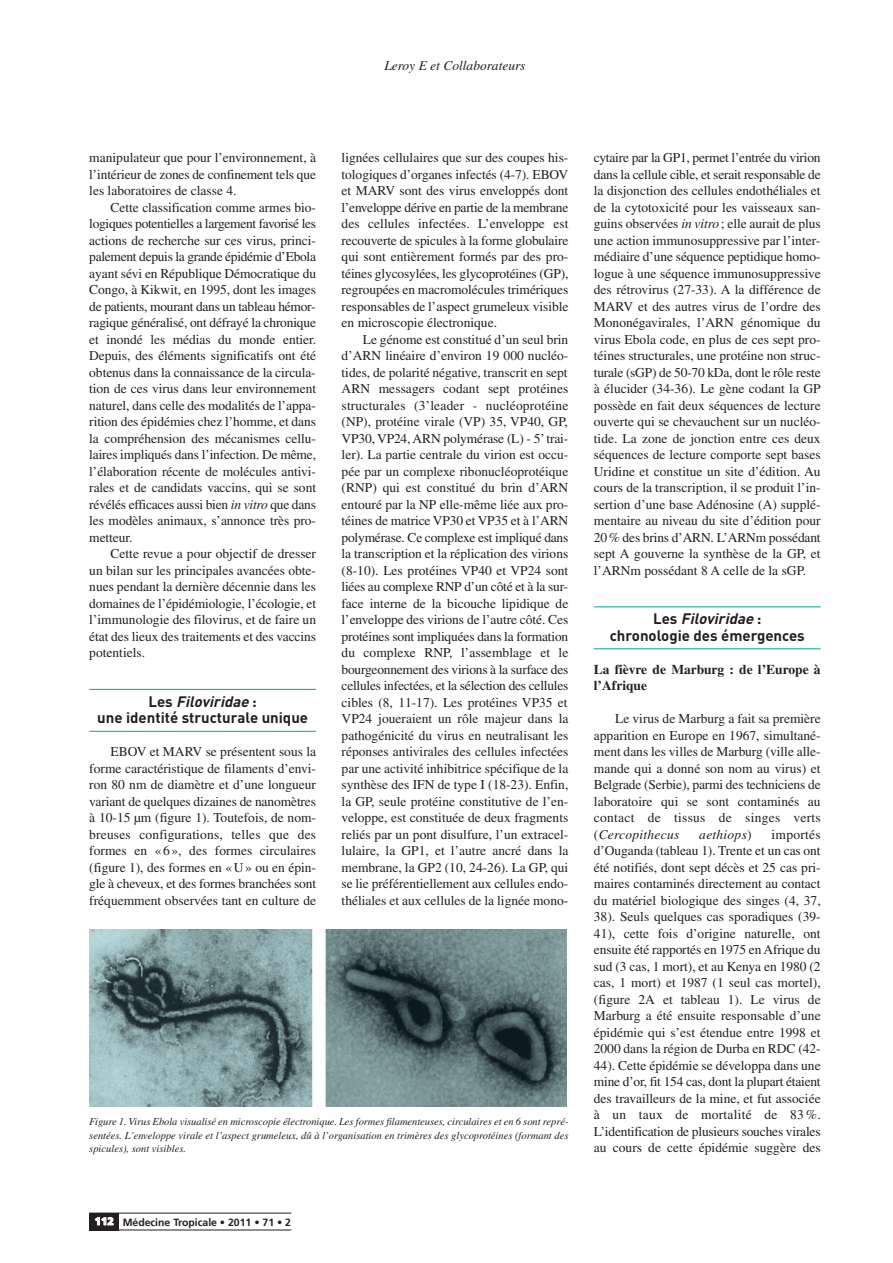
<style>
.page{position:relative;width:893px;height:1263px;background:#fff}
.page>*{position:absolute;margin:0;border:0;box-sizing:border-box;transform-origin:0 0}
.t1{font:700 15px/16.5px "DIN";color:#231f20;text-align:center}
.t2{font:13.5px/16.5px "Times";color:#231f20;text-align:justify}
.t3{font:700 13.5px/16.5px "Times";color:#231f20}
.t4{font:italic 13.5px "Times";color:#231f20}
.t5{font:italic 13.5px "Times";letter-spacing:.02em;color:#231f20}
.t6{font:italic 10.5px/13.5px "Times";color:#231f20;text-align:justify}
.t7{font:700 10.5px "Frutiger";color:#231f20}
.s1{font-style:italic}
.s2{font-weight:900;color:#fff}
.s3{font-style:normal}
</style>
<div class="page">
<hr style="left:89px;top:1213px;width:202px;height:1px;background:#231f20">
<hr style="left:89px;top:1229px;width:202px;height:1px;background:#231f20">
<div style="left:89px;top:1213px;width:30px;height:17px;background:#231f20"></div>
<hr style="left:89px;top:689px;width:227px;height:1px;background:#00a895">
<hr style="left:89px;top:731px;width:227px;height:1px;background:#00a895">
<hr style="left:594px;top:606px;width:227px;height:1px;background:#00a895">
<hr style="left:594px;top:648px;width:227px;height:1px;background:#00a895">
<img style="left:90px;top:930px;width:476px;height:176px">
<p class="t4" style="left:384px;top:61px;width:143px">Leroy E et Collaborateurs</p>
<p class="t2" style="left:89px;top:151px;width:228px">manipulateur que pour l’environnement, à l’intérieur de zones de confinement tels que les laboratoires de classe 4.</p>
<p class="t2" style="left:89px;top:200px;width:228px;text-indent:21px">Cette classification comme armes bio&shy;logiques potentielles a largement favorisé les actions de recherche sur ces virus, princi&shy;palement depuis la grande épidémie d’Ebola ayant sévi en République Démocratique du Congo, à Kikwit, en 1995, dont les images de patients, mourant dans un tableau hémor&shy;ragique généralisé, ont défrayé la chronique et inondé les médias du monde entier.<br>Depuis, des éléments significatifs ont été obtenus dans la connaissance de la circula&shy;tion de ces virus dans leur environnement naturel, dans celle des modalités de l’appa&shy;rition des épidémies chez l’homme, et dans la compréhension des mécanismes cellu&shy;laires impliqués dans l’infection. De même, l’élaboration récente de molécules antivi&shy;rales et de candidats vaccins, qui se sont révélés efficaces aussi bien <span class="s1">in vitro</span> que dans les modèles animaux, s’annonce très pro&shy;metteur.</p>
<p class="t2" style="left:89px;top:547px;width:228px;text-indent:21px">Cette revue a pour objectif de dresser un bilan sur les principales avancées obte&shy;nues pendant la dernière décennie dans les domaines de l’épidémiologie, l’écologie, et l’immunologie des filovirus, et de faire un état des lieux des traitements et des vaccins potentiels.</p>
<p class="t1" style="left:97px;top:693px;width:212px">L e s <span class="s1">Filoviridae</span> :<br>une identité structurale unique</p>
<p class="t2" style="left:89px;top:745px;width:228px;text-indent:21px">EBOV et MARV se présentent sous la forme caractéristique de filaments d’envi&shy;ron 80 nm de diamètre et d’une longueur variant de quelques dizaines de nanomètres à 10-15 µm (figure 1). Toutefois, de nom&shy;breuses configurations, telles que des formes en «6», des formes circulaires (figure 1), des formes en «U» ou en épin&shy;gle à cheveux, et des formes branchées sont fréquemment observées tant en culture de</p>
<p class="t2" style="left:342px;top:151px;width:228px">lignées cellulaires que sur des coupes his&shy;tologiques d’organes infectés (4-7). EBOV et MARV sont des virus enveloppés dont l’enveloppe dérive en partie de la membrane des cellules infectées. L’enveloppe est recouverte de spicules à la forme globulaire qui sont entièrement formés par des pro&shy;téines glycosylées, les glycoprotéines (GP), regroupées en macromolécules trimériques responsables de l’aspect grumeleux visible en microscopie électronique.</p>
<p class="t2" style="left:342px;top:332px;width:228px;text-indent:21px">Le génome est constitué d’un seul brin d’ARN linéaire d’environ 19 000 nucléo&shy;tides, de polarité négative, transcrit en sept ARN messagers codant sept protéines structurales (3’leader - nucléoprotéine (NP), protéine virale (VP) 35, VP40, GP, VP30, VP24, ARN polymérase (L) - 5’trai&shy;ler). La partie centrale du virion est occu&shy;pée par un complexe ribonucléoprotéique (RNP) qui est constitué du brin d’ARN entouré par la NP elle-même liée aux pro&shy;téines de matrice VP30 et VP35 et à l’ARN polymérase. Ce complexe est impliqué dans la transcription et la réplication des virions (8-10). Les protéines VP40 et VP24 sont liées au complexe RNP d’un côté et à la sur&shy;face interne de la bicouche lipidique de l’enveloppe des virions de l’autre côté. Ces protéines sont impliquées dans la formation du complexe RNP, l’assemblage et le bourgeonnement des virions à la surface des cellules infectées, et la sélection des cellules cibles (8, 11-17). Les protéines VP35 et VP24 joueraient un rôle majeur dans la pathogénicité du virus en neutralisant les réponses antivirales des cellules infectées par une activité inhibitrice spécifique de la synthèse des IFN de type I (18-23). Enfin, la GP, seule protéine constitutive de l’en&shy;veloppe, est constituée de deux fragments reliés par un pont disulfure, l’un extracel&shy;lulaire, la GP1, et l’autre ancré dans la membrane, la GP2 (10, 24-26). La GP, qui se lie préférentiellement aux cellules endo&shy;théliales et aux cellules de la lignée mono-</p>
<p class="t6" style="left:89px;top:1116px;width:481px">Figure 1. Virus Ebola visualisé en microscopie électronique. Les formes filamenteuses, circulaires et en 6 sont repré&shy;sentées. L’enveloppe virale et l’aspect grumeleux, dû à l’organisation en trimères des glycoprotéines (formant des spicules), sont visibles.</p>
<p class="t7" style="left:95px;top:1218px;width:198px"><span class="s2">112</span> Médecine Tropicale • 2011 • 71 • 2</p>
<p class="t2" style="left:594px;top:151px;width:228px">cytaire par la GP1, permet l’entrée du virion dans la cellule cible, et serait responsable de la disjonction des cellules endothéliales et de la cytotoxicité pour les vaisseaux san&shy;guins observées <span class="s1">in vitro</span>; elle aurait de plus une action immunosuppressive par l’inter&shy;médiaire d’une séquence peptidique homo&shy;logue à une séquence immunosuppressive des rétrovirus (27-33). A la différence de MARV et des autres virus de l’ordre des Mononégavirales, l’ARN génomique du virus Ebola code, en plus de ces sept pro&shy;téines structurales, une protéine non struc&shy;turale (sGP) de 50-70 kDa, dont le rôle reste à élucider (34-36). Le gène codant la GP possède en fait deux séquences de lecture ouverte qui se chevauchent sur un nucléo&shy;tide. La zone de jonction entre ces deux séquences de lecture comporte sept bases Uridine et constitue un site d’édition. Au cours de la transcription, il se produit l’in&shy;sertion d’une base Adénosine (A) supplé&shy;mentaire au niveau du site d’édition pour 20% des brins d’ARN. L’ARNm possédant sept A gouverne la synthèse de la GP, et l’ARNm possédant 8 A celle de la sGP.</p>
<p class="t1" style="left:610px;top:611px;width:197px">L e s <span class="s1">Filoviridae</span> :<br>chronologie des émergences</p>
<p class="t3" style="left:594px;top:662px;width:228px">La fièvre de Marburg : de l’Europe à l’Afrique</p>
<p class="t2" style="left:594px;top:712px;width:228px;text-indent:21px">Le virus de Marburg a fait sa première apparition en Europe en 1967, simultané&shy;ment dans les villes de Marburg (ville alle&shy;mande qui a donné son nom au virus) et Belgrade (Serbie), parmi des techniciens de laboratoire qui se sont contaminés au contact de tissus de singes verts (<span class="s1">Cercopithecus</span></p>
<p class="t2" style="left:594px;top:827px;width:228px;text-indent:178px">importés d’Ouganda (tableau 1). Trente et un cas ont été notifiés, dont sept décès et 25 cas pri&shy;maires contaminés directement au contact du matériel biologique des singes (4, 37, 38). Seuls quelques cas sporadiques (39- 41), cette fois d’origine naturelle, ont ensuite été rapportés en 1975 en Afrique du sud (3 cas, 1 mort), et au Kenya en 1980 (2 cas, 1 mort) et 1987 (1 seul cas mortel), (figure 2A et tableau 1). Le virus de Marburg a été ensuite responsable d’une épidémie qui s’est étendue entre 1998 et 2000 dans la région de Durba en RDC (42- 44). Cette épidémie se développa dans une mine d’or, fit 154 cas, dont la plupart étaient des travailleurs de la mine, et fut associée à un taux de mortalité de 83 %.<br>L’identification de plusieurs souches virales au cours de cette épidémie suggère des</p>
<p class="t5" style="left:699px;top:830px;width:54px">aethiops<span class="s3">)</span></p>
</div>
